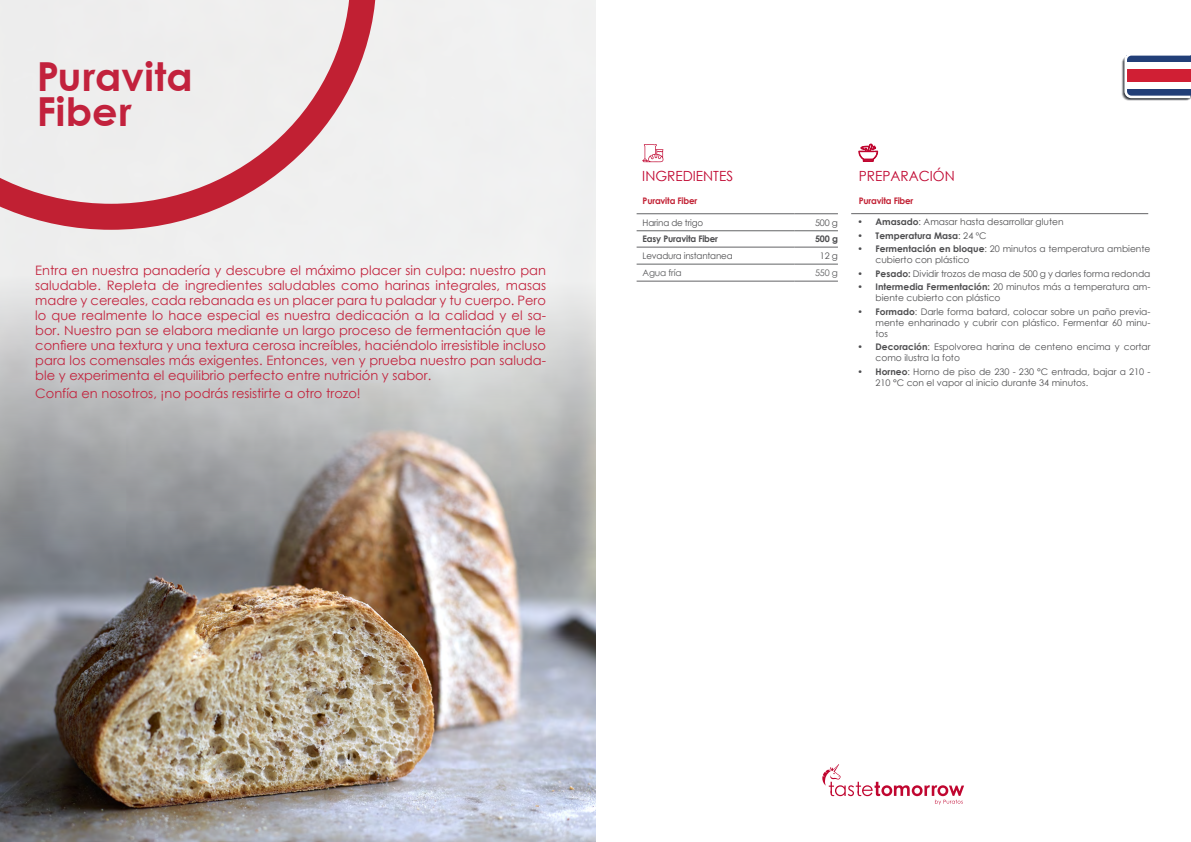
<style>
.page{position:relative;width:1191px;height:842px;background:#fff}
.page>*{position:absolute;margin:0;border:0;box-sizing:border-box;transform-origin:0 0}
.t1{font:700 40px/35px "Century Gothic Paneuropean";color:#c2223d}
.t2{font:14px "Century Gothic";color:#c00630}
.t3{font:13px/15px "Century Gothic";color:#c2233d;text-align:justify}
.t4{font:9.1px/10.9px "Century Gothic";color:#4d4d4f}
.t5{font:700 9.1px "Century Gothic";color:#4d4d4f}
.t6{font:9px "Century Gothic";letter-spacing:-.02em;color:#4d4d4f}
.t7{font:700 9px "Century Gothic";letter-spacing:-.02em;color:#c22134}
.t8{font:700 9px "Century Gothic";letter-spacing:-.02em;color:#4d4d4f}
.t9{font:9px "Century Gothic";letter-spacing:-.02em;color:#58595b}
.s1{font-weight:700}
.s2{font-weight:400}
</style>
<div class="page">
<svg style="left:822px;top:764px;width:142px;height:41px"></svg>
<img style="left:0;top:601px;width:595px;height:241px">
<svg style="left:0;top:0;width:595px;height:601px"></svg>
<svg style="left:0;top:0;width:376px;height:230px"></svg>
<svg style="left:642px;top:144px;width:21px;height:18px"></svg>
<hr style="left:636px;top:213px;width:158px;height:1px;background:#636466">
<hr style="left:794px;top:213px;width:44px;height:1px;background:#636466">
<hr style="left:636px;top:230px;width:158px;height:1px;background:#636466">
<hr style="left:794px;top:230px;width:44px;height:1px;background:#636466">
<hr style="left:636px;top:247px;width:158px;height:1px;background:#636466">
<hr style="left:794px;top:247px;width:44px;height:1px;background:#636466">
<hr style="left:636px;top:264px;width:158px;height:1px;background:#636466">
<hr style="left:794px;top:264px;width:44px;height:1px;background:#636466">
<hr style="left:636px;top:281px;width:158px;height:1px;background:#636466">
<hr style="left:794px;top:281px;width:44px;height:1px;background:#636466">
<svg style="left:858px;top:144px;width:20px;height:18px"></svg>
<hr style="left:851px;top:213px;width:297px;height:1px;background:#636466">
<svg style="left:1121px;top:55px;width:69px;height:46px"></svg>
<h1 class="t1" style="left:36px;top:58px;width:158px">Puravita<br>Fiber</h1>
<p class="t3" style="left:35px;top:263px;width:512px">Entra en nuestra panadería y descubre el máximo placer sin culpa: nuestro pan saludable. Repleta de ingredientes saludables como harinas integrales, masas madre y cereales, cada rebanada es un placer para tu paladar y tu cuerpo. Pero lo que realmente lo hace especial es nuestra dedicación a la calidad y el sa&shy;bor. Nuestro pan se elabora mediante un largo proceso de fermentación que le confiere una textura y una textura cerosa increíbles, haciéndolo irresistible incluso para los comensales más exigentes. Entonces, ven y prueba nuestro pan saluda&shy;ble y experimenta el equilibrio perfecto entre nutrición y sabor.</p>
<p class="t3" style="left:35px;top:385px;width:327px">Confía en nosotros, ¡no podrás resistirte a otro trozo!</p>
<p class="t2" style="left:642px;top:166px;width:92px">INGREDIENTES</p>
<p class="t7" style="left:642px;top:194px;width:56px">Puravita Fiber</p>
<p class="t6" style="left:642px;top:216px;width:62px">Harina de trigo</p>
<p class="t6" style="left:815px;top:216px;width:24px">500 g</p>
<p class="t8" style="left:642px;top:232px;width:77px">Easy Puravita Fiber</p>
<p class="t8" style="left:815px;top:232px;width:24px">500 g</p>
<p class="t6" style="left:642px;top:249px;width:92px">Levadura instantanea</p>
<p class="t6" style="left:820px;top:249px;width:19px">12 g</p>
<p class="t9" style="left:642px;top:266px;width:40px">Agua fría</p>
<p class="t9" style="left:815px;top:266px;width:24px">550 g</p>
<p class="t2" style="left:858px;top:166px;width:97px">PREPARACIÓN</p>
<p class="t7" style="left:858px;top:194px;width:56px">Puravita Fiber</p>
<p class="t4" style="left:857px;top:216px;width:208px"><span class="s1">• Amasado</span>: Amasar hasta desarrollar gluten</p>
<p class="t5" style="left:857px;top:228px;width:131px">• Temperatura Masa<span class="s2">: 24 ºC</span></p>
<p class="t4" style="left:875px;top:243px;width:276px;text-indent:-18px"><span class="s1">• Fermentación en bloque</span>: 20 minutos a temperatura ambiente cubierto con plástico</p>
<p class="t4" style="left:857px;top:268px;width:295px"><span class="s1">• Pesado:</span> Dividir trozos de masa de 500 g y darles forma redonda</p>
<p class="t4" style="left:875px;top:281px;width:276px;text-indent:-18px"><span class="s1">• Intermedia Fermentación:</span> 20 minutos más a temperatura am&shy;biente cubierto con plástico</p>
<p class="t4" style="left:875px;top:306px;width:276px;text-align:justify;text-indent:-18px"><span class="s1">• Formado</span>: Darle forma batard, colocar sobre un paño previa&shy;mente enharinado y cubrir con plástico. Fermentar 60 minu&shy;tos</p>
<p class="t4" style="left:875px;top:341px;width:276px;text-indent:-18px"><span class="s1">• Decoración</span>: Espolvorea harina de centeno encima y cortar como ilustra la foto</p>
<p class="t4" style="left:875px;top:366px;width:276px;text-indent:-18px"><span class="s1">• Horneo</span>: Horno de piso de 230 - 230 °C entrada, bajar a 210 -<br>210 °C con el vapor al inicio durante 34 minutos.</p>
</div>
